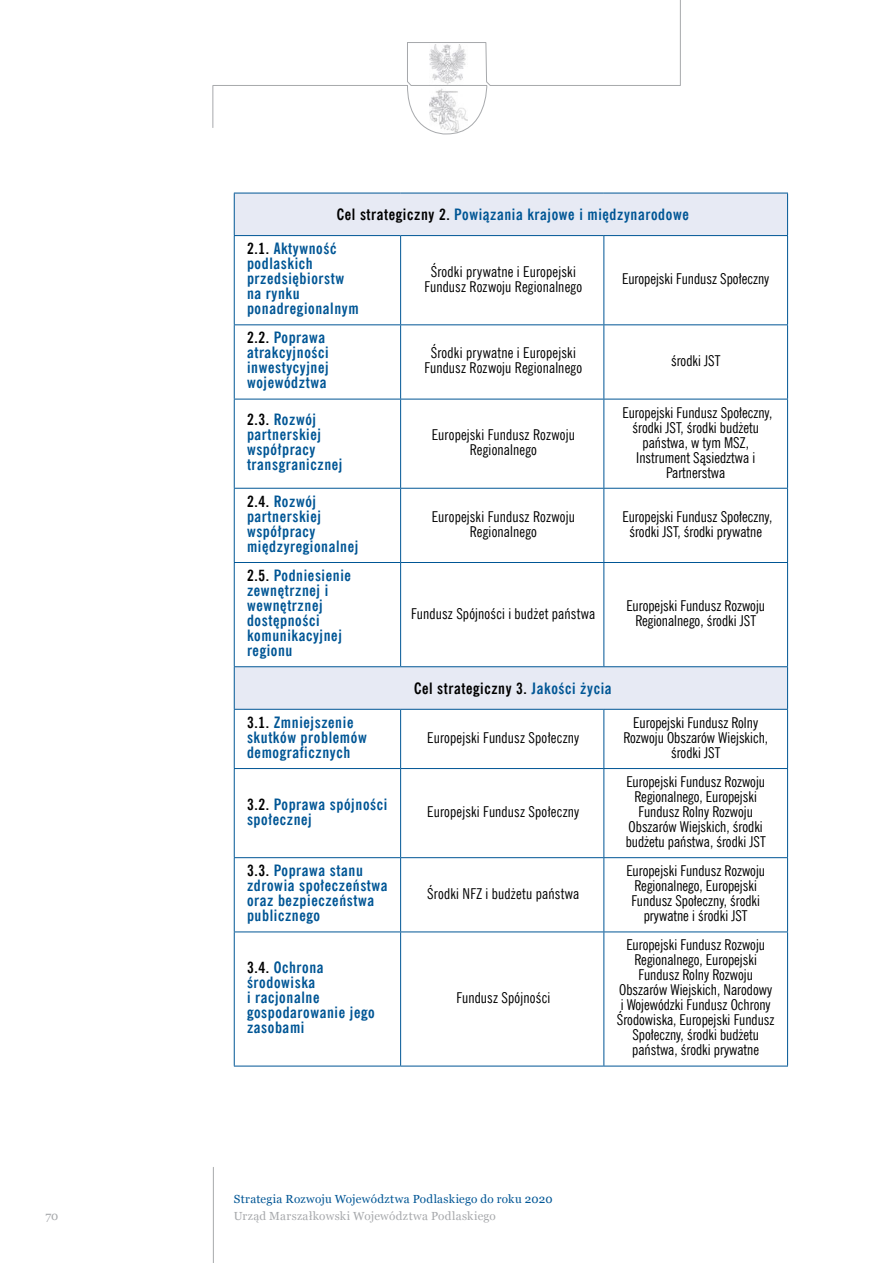
<style>
.page{position:relative;width:893px;height:1263px;background:#fff}
.page>*{position:absolute;margin:0;border:0;box-sizing:border-box;transform-origin:0 0}
.t1{font:700 15.6px/15px "News Goth Cn EU";letter-spacing:.04em;color:#005695}
.t2{font:700 15.6px "News Goth Cn EU";letter-spacing:.04em;color:#000}
.t3{font:15px/15px "News Goth Cn EU";color:#000;text-align:center}
.t4{font:11.7px "Georgia";letter-spacing:.025em;color:#005695}
.t5{font:11.7px "Georgia";letter-spacing:.025em;color:#a7a9ac}
.s1{color:#000}
.s2{color:#005695}
</style>
<div class="page">
<svg style="left:212px;top:0;width:469px;height:135px"></svg>
<hr style="left:213px;top:1167px;width:1px;height:96px;background:#a7a9ac">
<img style="left:429px;top:45px;width:38px;height:86px">
<svg style="left:235px;top:194px;width:552px;height:515px"></svg>
<hr style="left:234px;top:710px;width:1px;height:58px;background:#005695">
<hr style="left:400px;top:710px;width:1px;height:58px;background:#005695">
<hr style="left:603px;top:710px;width:1px;height:58px;background:#005695">
<hr style="left:787px;top:710px;width:1px;height:58px;background:#005695">
<hr style="left:234px;top:768px;width:167px;height:1px;background:#005695">
<hr style="left:234px;top:769px;width:1px;height:88px;background:#005695">
<hr style="left:401px;top:768px;width:203px;height:1px;background:#005695">
<hr style="left:400px;top:769px;width:1px;height:88px;background:#005695">
<hr style="left:604px;top:768px;width:184px;height:1px;background:#005695">
<hr style="left:603px;top:769px;width:1px;height:88px;background:#005695">
<hr style="left:787px;top:769px;width:1px;height:88px;background:#005695">
<hr style="left:234px;top:857px;width:167px;height:1px;background:#005695">
<hr style="left:234px;top:858px;width:1px;height:73px;background:#005695">
<hr style="left:401px;top:857px;width:203px;height:1px;background:#005695">
<hr style="left:400px;top:858px;width:1px;height:73px;background:#005695">
<hr style="left:604px;top:857px;width:184px;height:1px;background:#005695">
<hr style="left:603px;top:858px;width:1px;height:73px;background:#005695">
<hr style="left:787px;top:858px;width:1px;height:73px;background:#005695">
<hr style="left:234px;top:931px;width:167px;height:1px;background:#005695">
<hr style="left:234px;top:932px;width:1px;height:134px;background:#005695">
<hr style="left:401px;top:931px;width:203px;height:1px;background:#005695">
<hr style="left:400px;top:932px;width:1px;height:134px;background:#005695">
<hr style="left:604px;top:931px;width:184px;height:1px;background:#005695">
<hr style="left:603px;top:932px;width:1px;height:134px;background:#005695">
<hr style="left:787px;top:932px;width:1px;height:134px;background:#005695">
<hr style="left:234px;top:1066px;width:167px;height:1px;background:#005695">
<hr style="left:401px;top:1066px;width:203px;height:1px;background:#005695">
<hr style="left:604px;top:1066px;width:184px;height:1px;background:#005695">
<hr style="left:234px;top:236px;width:1px;height:88px;background:#005695">
<hr style="left:400px;top:236px;width:1px;height:88px;background:#005695">
<hr style="left:603px;top:236px;width:1px;height:88px;background:#005695">
<hr style="left:787px;top:236px;width:1px;height:88px;background:#005695">
<hr style="left:234px;top:324px;width:167px;height:1px;background:#005695">
<hr style="left:234px;top:325px;width:1px;height:74px;background:#005695">
<hr style="left:401px;top:324px;width:203px;height:1px;background:#005695">
<hr style="left:400px;top:325px;width:1px;height:74px;background:#005695">
<hr style="left:604px;top:324px;width:184px;height:1px;background:#005695">
<hr style="left:603px;top:325px;width:1px;height:74px;background:#005695">
<hr style="left:787px;top:325px;width:1px;height:74px;background:#005695">
<hr style="left:234px;top:399px;width:167px;height:1px;background:#005695">
<hr style="left:234px;top:399px;width:1px;height:89px;background:#005695">
<hr style="left:401px;top:399px;width:203px;height:1px;background:#005695">
<hr style="left:400px;top:399px;width:1px;height:89px;background:#005695">
<hr style="left:604px;top:399px;width:184px;height:1px;background:#005695">
<hr style="left:603px;top:399px;width:1px;height:89px;background:#005695">
<hr style="left:787px;top:399px;width:1px;height:89px;background:#005695">
<hr style="left:234px;top:488px;width:167px;height:1px;background:#005695">
<hr style="left:234px;top:489px;width:1px;height:73px;background:#005695">
<hr style="left:401px;top:488px;width:203px;height:1px;background:#005695">
<hr style="left:400px;top:489px;width:1px;height:73px;background:#005695">
<hr style="left:604px;top:488px;width:184px;height:1px;background:#005695">
<hr style="left:603px;top:489px;width:1px;height:73px;background:#005695">
<hr style="left:787px;top:489px;width:1px;height:73px;background:#005695">
<hr style="left:234px;top:562px;width:167px;height:1px;background:#005695">
<hr style="left:234px;top:563px;width:1px;height:103px;background:#005695">
<hr style="left:401px;top:562px;width:203px;height:1px;background:#005695">
<hr style="left:400px;top:563px;width:1px;height:103px;background:#005695">
<hr style="left:604px;top:562px;width:184px;height:1px;background:#005695">
<hr style="left:603px;top:563px;width:1px;height:103px;background:#005695">
<hr style="left:787px;top:563px;width:1px;height:103px;background:#005695">
<hr style="left:234px;top:193px;width:167px;height:1px;background:#005695">
<hr style="left:234px;top:193px;width:1px;height:42px;background:#005695">
<hr style="left:401px;top:193px;width:203px;height:1px;background:#005695">
<hr style="left:604px;top:193px;width:184px;height:1px;background:#005695">
<hr style="left:787px;top:193px;width:1px;height:42px;background:#005695">
<hr style="left:234px;top:235px;width:167px;height:1px;background:#005695">
<hr style="left:401px;top:235px;width:203px;height:1px;background:#005695">
<hr style="left:604px;top:235px;width:184px;height:1px;background:#005695">
<hr style="left:234px;top:666px;width:167px;height:1px;background:#005695">
<hr style="left:234px;top:667px;width:1px;height:42px;background:#005695">
<hr style="left:401px;top:666px;width:203px;height:1px;background:#005695">
<hr style="left:604px;top:666px;width:184px;height:1px;background:#005695">
<hr style="left:787px;top:667px;width:1px;height:42px;background:#005695">
<hr style="left:234px;top:709px;width:167px;height:1px;background:#005695">
<hr style="left:401px;top:709px;width:203px;height:1px;background:#005695">
<hr style="left:604px;top:709px;width:184px;height:1px;background:#005695">
<p class="t5" style="left:45px;top:1209px;width:15px">70</p>
<p class="t1" style="left:337px;top:207px;width:353px"><span class="s1">Cel strategiczny 2.</span> Powiązania krajowe i międzynarodowe</p>
<p class="t1" style="left:247px;top:241px;width:113px"><span class="s1">2.1.</span> Aktywność podlaskich przedsiębiorstw na rynku ponadregionalnym</p>
<p class="t3" style="left:424px;top:264px;width:159px">Środki prywatne i Europejski<br>Fundusz Rozwoju Regionalnego</p>
<p class="t3" style="left:622px;top:272px;width:149px">Europejski Fundusz Społeczny</p>
<p class="t1" style="left:247px;top:331px;width:83px"><span class="s1">2.2.</span> Poprawa atrakcyjności inwestycyjnej województwa</p>
<p class="t1" style="left:247px;top:412px;width:97px"><span class="s1">2.3.</span> Rozwój partnerskiej współpracy transgranicznej</p>
<p class="t1" style="left:247px;top:494px;width:113px"><span class="s1">2.4.</span> Rozwój partnerskiej współpracy międzyregionalnej</p>
<p class="t1" style="left:247px;top:568px;width:105px"><span class="s1">2.5.</span> Podniesienie zewnętrznej i wewnętrznej dostępności komunikacyjnej regionu</p>
<p class="t1" style="left:247px;top:715px;width:121px"><span class="s1">3.1.</span> Zmniejszenie skutków problemów demograficznych</p>
<p class="t3" style="left:424px;top:346px;width:159px">Środki prywatne i Europejski<br>Fundusz Rozwoju Regionalnego</p>
<p class="t3" style="left:671px;top:353px;width:51px">środki JST</p>
<p class="t3" style="left:432px;top:427px;width:145px">Europejski Fundusz Rozwoju<br>Regionalnego</p>
<p class="t3" style="left:622px;top:405px;width:151px">Europejski Fundusz Społeczny, środki JST, środki budżetu państwa, w tym MSZ,<br>Instrument Sąsiedztwa i<br>Partnerstwa</p>
<p class="t3" style="left:432px;top:509px;width:145px">Europejski Fundusz Rozwoju<br>Regionalnego</p>
<p class="t3" style="left:622px;top:509px;width:151px">Europejski Fundusz Społeczny, środki JST, środki prywatne</p>
<p class="t3" style="left:411px;top:606px;width:186px">Fundusz Spójności i budżet państwa</p>
<p class="t3" style="left:626px;top:598px;width:140px">Europejski Fundusz Rozwoju<br>Regionalnego, środki JST</p>
<p class="t2" style="left:414px;top:678px;width:199px">Cel strategiczny 3. <span class="s2">Jakości życia</span></p>
<p class="t3" style="left:427px;top:730px;width:154px">Europejski Fundusz Społeczny</p>
<p class="t3" style="left:623px;top:715px;width:146px">Europejski Fundusz Rolny<br>Rozwoju Obszarów Wiejskich, środki JST</p>
<p class="t1" style="left:247px;top:797px;width:142px"><span class="s1">3.2.</span> Poprawa spójności społecznej</p>
<p class="t3" style="left:427px;top:804px;width:154px">Europejski Fundusz Społeczny</p>
<p class="t1" style="left:247px;top:863px;width:142px"><span class="s1">3.3.</span> Poprawa stanu zdrowia społeczeństwa oraz bezpieczeństwa publicznego</p>
<p class="t1" style="left:247px;top:960px;width:129px"><span class="s1">3.4.</span> Ochrona środowiska<br>i racjonalne gospodarowanie jego zasobami</p>
<p class="t3" style="left:427px;top:886px;width:154px">Środki NFZ i budżetu państwa</p>
<p class="t3" style="left:456px;top:990px;width:95px">Fundusz Spójności</p>
<p class="t3" style="left:626px;top:774px;width:142px">Europejski Fundusz Rozwoju<br>Regionalnego, Europejski<br>Fundusz Rolny Rozwoju<br>Obszarów Wiejskich, środki budżetu państwa, środki JST</p>
<p class="t3" style="left:626px;top:864px;width:140px">Europejski Fundusz Rozwoju<br>Regionalnego, Europejski<br>Fundusz Społeczny, środki prywatne i środki JST</p>
<p class="t3" style="left:617px;top:938px;width:159px">Europejski Fundusz Rozwoju<br>Regionalnego, Europejski<br>Fundusz Rolny Rozwoju<br>Obszarów Wiejskich, Narodowy i Wojewódzki Fundusz Ochrony<br>Środowiska, Europejski Fundusz<br>Społeczny, środki budżetu państwa, środki prywatne</p>
<p class="t4" style="left:234px;top:1192px;width:320px">Strategia Rozwoju Województwa Podlaskiego do roku 2020</p>
<p class="t5" style="left:234px;top:1209px;width:264px">Urząd Marszałkowski Województwa Podlaskiego</p>
</div>
